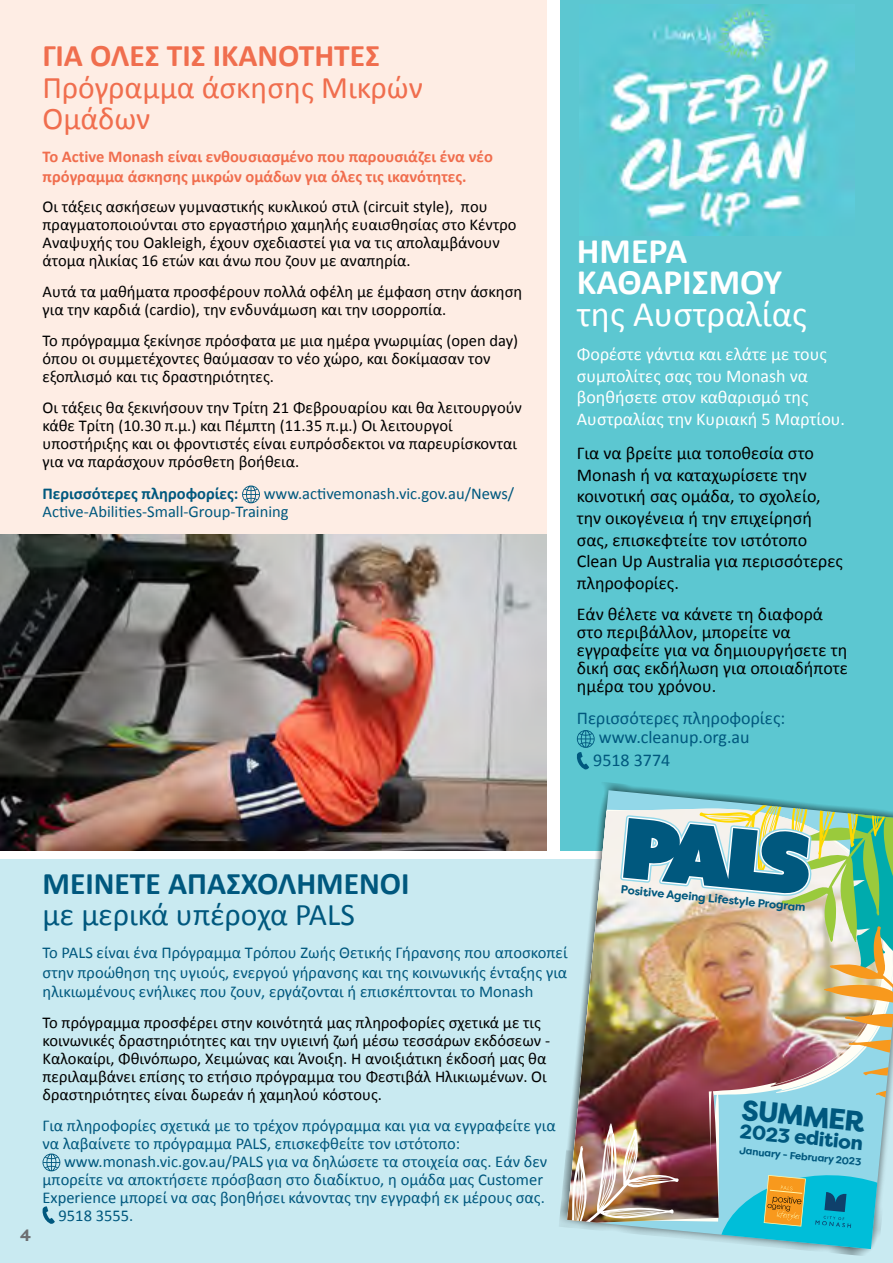
<style>
.page{position:relative;width:893px;height:1263px;background:#fff}
.page>*{position:absolute;margin:0;border:0;box-sizing:border-box;transform-origin:0 0}
.t1{font:700 36px/31.5px "Calibri";color:#fff}
.t2{font:31.5px/31.5px "Calibri";color:#f06e4e}
.t3{font:700 31.5px/31.5px "Calibri";color:#00587e}
.t4{font:800 28.8px "Filson Pro";color:#00587e}
.t5{font:800 19.95px "Filson Pro";color:#00587e}
.Para_1{font:18px/21.6px "Calibri";color:#000}
.First_Sentence{font:18px/21.6px "Calibri";color:#fff}
.More_Info{font:18px/19.5px "Calibri";color:#00587e}
.Para_1-2{font:16.5px/18px "Calibri";color:#000}
.More_Info-2{font:16.5px/18px "Calibri";color:#00587e}
.First_Sentence-2{font:16.5px/19.8px "Calibri";color:#00587e;text-align:justify}
.t6{font:700 16.5px/19.8px "Calibri";color:#f06e4e}
.More_Info-3{font:700 16.5px "Calibri";color:#00587e}
.t7{font:700 16.5px "Filson Pro";color:#6d6e71}
.t8{font:700 11.4px "Filson Pro";color:#00587e}
.t9{font:700 10.2px "Filson Pro";color:#00587e}
.s1{font-weight:700}
.s2{font-weight:400}
</style>
<div class="page">
<div style="left:0;top:0;width:546px;height:850px;background:#feede4"></div>
<div style="left:560px;top:0;width:333px;height:851px;background:#5cc7d1"></div>
<img style="left:592px;top:5px;width:262px;height:230px">
<div style="left:0;top:859px;width:893px;height:404px;background:#c9eaf1"></div>
<svg style="left:43px;top:1153px;width:17px;height:18px"></svg>
<svg style="left:42px;top:1206px;width:13px;height:18px"></svg>
<svg style="left:242px;top:485px;width:18px;height:18px"></svg>
<img style="left:0;top:534px;width:546px;height:316px">
<svg style="left:576px;top:730px;width:19px;height:40px"></svg>
<svg style="left:559px;top:782px;width:312px;height:474px"></svg>
<img style="left:567px;top:790px;width:326px;height:459px">
<h1 class="t2" style="left:43px;top:39px;width:382px"><span class="s1">ΓΙΑ ΟΛΕΣ ΤΙΣ ΙΚΑΝΟΤΗΤΕΣ<br></span>Πρόγραμμα άσκησης Μικρών<br>Ομάδων</h1>
<p class="t6" style="left:43px;top:146px;width:452px">Το Active Monash είναι ενθουσιασμένο που παρουσιάζει ένα νέο πρόγραμμα άσκησης μικρών ομάδων για όλες τις ικανότητες.</p>
<p class="Para_1-2" style="left:43px;top:197px;width:475px">Οι τάξεις ασκήσεων γυμναστικής κυκλικού στιλ (circuit style), που πραγματοποιούνται στο εργαστήριο χαμηλής ευαισθησίας στο Κέντρο Αναψυχής του Oakleigh, έχουν σχεδιαστεί για να τις απολαμβάνουν άτομα ηλικίας 16 ετών και άνω που ζουν με αναπηρία.</p>
<p class="Para_1-2" style="left:43px;top:282px;width:481px">Αυτά τα μαθήματα προσφέρουν πολλά οφέλη με έμφαση στην άσκηση για την καρδιά (cardio), την ενδυνάμωση και την ισορροπία.</p>
<p class="Para_1-2" style="left:43px;top:331px;width:477px">Το πρόγραμμα ξεκίνησε πρόσφατα με μια ημέρα γνωριμίας (open day) όπου οι συμμετέχοντες θαύμασαν το νέο χώρο, και δοκίμασαν τον εξοπλισμό και τις δραστηριότητες.</p>
<p class="Para_1-2" style="left:43px;top:398px;width:481px">Οι τάξεις θα ξεκινήσουν την Τρίτη 21 Φεβρουαρίου και θα λειτουργούν κάθε Τρίτη (10.30 π.μ.) και Πέμπτη (11.35 π.μ.) Οι λειτουργοί υποστήριξης και οι φροντιστές είναι ευπρόσδεκτοι να παρευρίσκονται για να παράσχουν πρόσθετη βοήθεια.</p>
<p class="More_Info-3" style="left:43px;top:482px;width:197px">Περισσότερες πληροφορίες:</p>
<p class="More_Info-2" style="left:43px;top:484px;width:473px;text-indent:221px">www.activemonash.vic.gov.au/News/<br>Active-Abilities-Small-Group-Training</p>
<h1 class="t1" style="left:577px;top:234px;width:232px">ΗΜΕΡΑ<br>ΚΑΘΑΡΙΣΜΟΥ <span class="s2">της Αυστραλίας</span></h1>
<h3 class="First_Sentence" style="left:577px;top:343px;width:270px">Φορέστε γάντια και ελάτε με τους συμπολίτες σας του Monash να βοηθήσετε στον καθαρισμό της<br>Αυστραλίας την Κυριακή 5 Μαρτίου.</h3>
<p class="Para_1" style="left:577px;top:442px;width:268px">Για να βρείτε μια τοποθεσία στο<br>Monash ή να καταχωρίσετε την κοινοτική σας ομάδα, το σχολείο, την οικογένεια ή την επιχείρησή σας, επισκεφτείτε τον ιστότοπο<br>Clean Up Australia για περισσότερες πληροφορίες.</p>
<p class="Para_1" style="left:577px;top:604px;width:273px;line-height:18px">Εάν θέλετε να κάνετε τη διαφορά στο περιβάλλον, μπορείτε να εγγραφείτε για να δημιουργήσετε τη δική σας εκδήλωση για οποιαδήποτε ημέρα του χρόνου.</p>
<p class="More_Info" style="left:599px;top:708px;width:188px;text-indent:-22px">Περισσότερες πληροφορίες: www.cleanup.org.au</p>
<p class="More_Info" style="left:593px;top:750px;width:79px">9518 3774</p>
<p class="t7" style="left:20px;top:1225px;width:12px">4</p>
<h1 class="t3" style="left:43px;top:866px;width:369px">ΜΕΙΝΕΤΕ ΑΠΑΣΧΟΛΗΜΕΝΟΙ <span class="s2">με μερικά υπέροχα PALS</span></h1>
<h3 class="First_Sentence-2" style="left:43px;top:942px;width:527px">Το PALS είναι ένα Πρόγραμμα Τρόπου Ζωής Θετικής Γήρανσης που αποσκοπεί στην προώθηση της υγιούς, ενεργού γήρανσης και της κοινωνικής ένταξης για ηλικιωμένους ενήλικες που ζουν, εργάζονται ή επισκέπτονται το Monash</h3>
<p class="Para_1-2" style="left:43px;top:1013px;width:509px">Το πρόγραμμα προσφέρει στην κοινότητά μας πληροφορίες σχετικά με τις κοινωνικές δραστηριότητες και την υγιεινή ζωή μέσω τεσσάρων εκδόσεων - Καλοκαίρι, Φθινόπωρο, Χειμώνας και Άνοιξη. Η ανοιξιάτικη έκδοσή μας θα περιλαμβάνει επίσης το ετήσιο πρόγραμμα του Φεστιβάλ Ηλικιωμένων. Οι δραστηριότητες είναι δωρεάν ή χαμηλού κόστους.</p>
<p class="More_Info-2" style="left:43px;top:1116px;width:515px">Για πληροφορίες σχετικά με το τρέχον πρόγραμμα και για να εγγραφείτε για</p>
<p class="More_Info-2" style="left:43px;top:1134px;width:419px">να λαβαίνετε το πρόγραμμα PALS, επισκεφθείτε τον ιστότοπο:</p>
<p class="More_Info-2" style="left:64px;top:1152px;width:485px">www.monash.vic.gov.au/PALS για να δηλώσετε τα στοιχεία σας. Εάν δεν</p>
<p class="More_Info-2" style="left:43px;top:1170px;width:502px">μπορείτε να αποκτήσετε πρόσβαση στο διαδίκτυο, η ομάδα μας Customer</p>
<p class="More_Info-2" style="left:43px;top:1188px;width:504px">Experience μπορεί να σας βοηθήσει κάνοντας την εγγραφή εκ μέρους σας.</p>
<p class="More_Info-2" style="left:59px;top:1206px;width:76px">9518 3555.</p>
<p class="t8" style="left:622px;top:881px;width:187px;rotate:6deg">Positive Ageing Lifestyle Program</p>
<p class="t4" style="left:744px;top:1091px;width:125px;rotate:6deg">SUMMER</p>
<p class="t5" style="left:741px;top:1119px;width:125px;rotate:5deg">2023 edition</p>
<p class="t9" style="left:740px;top:1143px;width:124px;rotate:6deg">January - February 2023</p>
</div>
